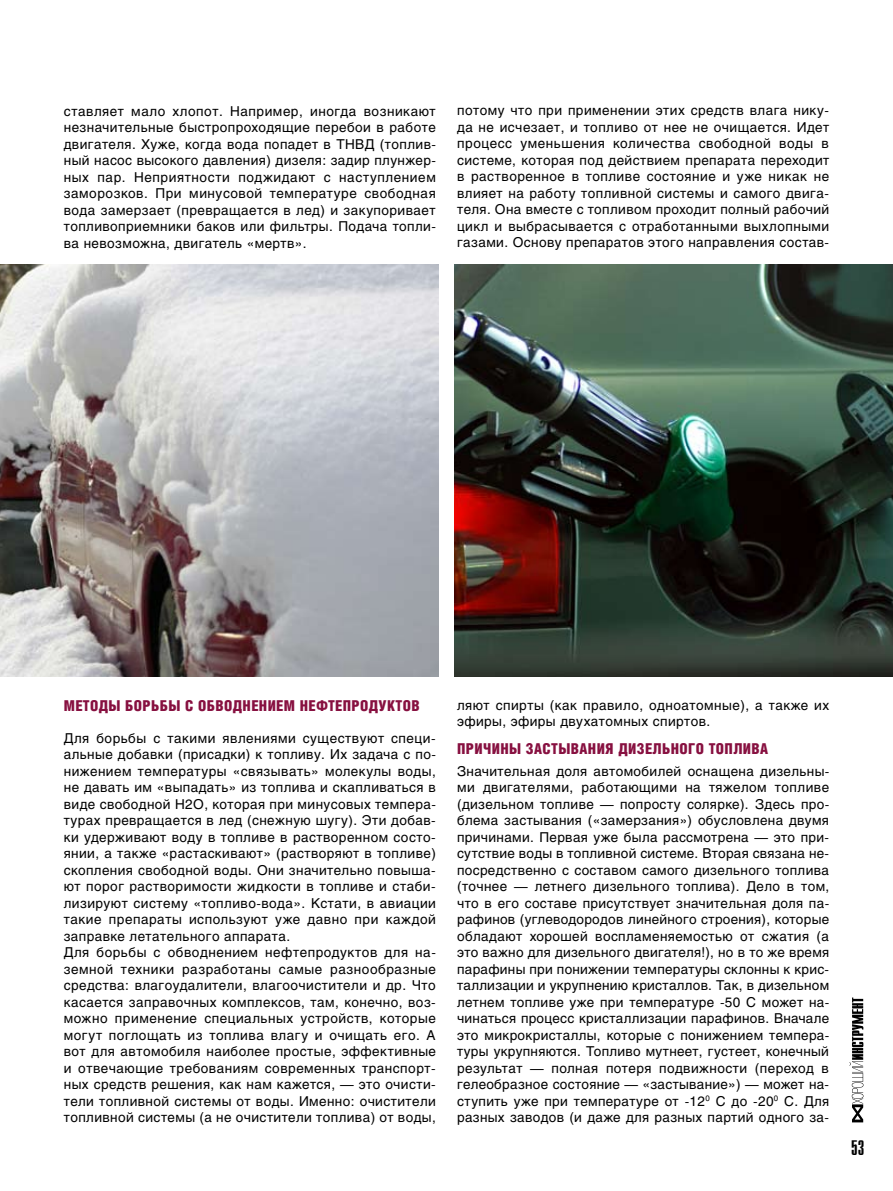
<style>
.page{position:relative;width:893px;height:1191px;background:#fff}
.page>*{position:absolute;margin:0;border:0;box-sizing:border-box;transform-origin:0 0}
.t1{font:21px "Compact";color:#000}
.t2{font:900 condensed 15px "Helios Std";letter-spacing:.025em;color:#871040}
.t3{font:13.5px/16.5px "Helios Std";letter-spacing:.03em;color:#000;text-align:justify}
</style>
<div class="page">
<img style="left:0;top:264px;width:438px;height:412px">
<img style="left:454px;top:264px;width:439px;height:412px">
<svg style="left:849px;top:997px;width:14px;height:125px"></svg>
<p class="t3" style="left:64px;top:102px;width:374px">ставляет мало хлопот. Например, иногда возникают незначительные быстропроходящие перебои в работе двигателя. Хуже, когда вода попадет в ТНВД (топлив&shy;ный насос высокого давления) дизеля: задир плунжер&shy;ных пар. Неприятности поджидают с наступлением заморозков. При минусовой температуре свободная вода замерзает (превращается в лед) и закупоривает топливоприемники баков или фильтры. Подача топли&shy;ва невозможна, двигатель «мертв».</p>
<p class="t3" style="left:457px;top:102px;width:374px">потому что при применении этих средств влага нику&shy;да не исчезает, и топливо от нее не очищается. Идет процесс уменьшения количества свободной воды в системе, которая под действием препарата переходит в растворенное в топливе состояние и уже никак не влияет на работу топливной системы и самого двига&shy;теля. Она вместе с топливом проходит полный рабочий цикл и выбрасывается с отработанными выхлопными газами. Основу препаратов этого направления состав-</p>
<p class="t2" style="left:64px;top:696px;width:357px">Методы борьбы с обводнением нефтепродуктов</p>
<p class="t3" style="left:64px;top:729px;width:374px;text-align:left">Для борьбы с такими явлениями существуют специ&shy;альные добавки (присадки) к топливу. Их задача с по&shy;нижением температуры «связывать» молекулы воды, не давать им «выпадать» из топлива и скапливаться в виде свободной Н2О, которая при минусовых темпера&shy;турах превращается в лед (снежную шугу). Эти добав&shy;ки удерживают воду в топливе в растворенном состо&shy;янии, а также «растаскивают» (растворяют в топливе) скопления свободной воды. Они значительно повыша&shy;ют порог растворимости жидкости в топливе и стаби&shy;лизируют систему «топливо-вода». Кстати, в авиации такие препараты используют уже давно при каждой заправке летательного аппарата.<br>Для борьбы с обводнением нефтепродуктов для на&shy;земной техники разработаны самые разнообразные средства: влагоудалители, влагоочистители и др. Что касается заправочных комплексов, там, конечно, воз&shy;можно применение специальных устройств, которые могут поглощать из топлива влагу и очищать его. А вот для автомобиля наиболее простые, эффективные и отвечающие требованиям современных транспорт&shy;ных средств решения, как нам кажется, — это очисти&shy;тели топливной системы от воды. Именно: очистители топливной системы (а не очистители топлива) от воды,</p>
<p class="t3" style="left:457px;top:696px;width:374px">ляют спирты (как правило, одноатомные), а также их эфиры, эфиры двухатомных спиртов.</p>
<p class="t2" style="left:457px;top:740px;width:313px">Причины застывания дизельного топлива</p>
<p class="t3" style="left:457px;top:762px;width:374px">Значительная доля автомобилей оснащена дизельны&shy;ми двигателями, работающими на тяжелом топливе (дизельном топливе — попросту солярке). Здесь про&shy;блема застывания («замерзания») обусловлена двумя причинами. Первая уже была рассмотрена — это при&shy;сутствие воды в топливной системе. Вторая связана не&shy;посредственно с составом самого дизельного топлива (точнее — летнего дизельного топлива). Дело в том, что в его составе присутствует значительная доля па&shy;рафинов (углеводородов линейного строения), которые обладают хорошей воспламеняемостью от сжатия (а это важно для дизельного двигателя!), но в то же время парафины при понижении температуры склонны к крис&shy;таллизации и укрупнению кристаллов. Так, в дизельном летнем топливе уже при температуре -50 С может на&shy;чинаться процесс кристаллизации парафинов. Вначале это микрокристаллы, которые с понижением темпера&shy;туры укрупняются. Топливо мутнеет, густеет, конечный результат — полная потеря подвижности (переход в гелеобразное состояние — «застывание») — может на&shy;ступить уже при температуре от -12<sup>0</sup> С до -20<sup>0</sup> С. Для разных заводов (и даже для разных партий одного за-</p>
<h1 class="t1" style="left:851px;top:1137px;width:15px">53</h1>
</div>
